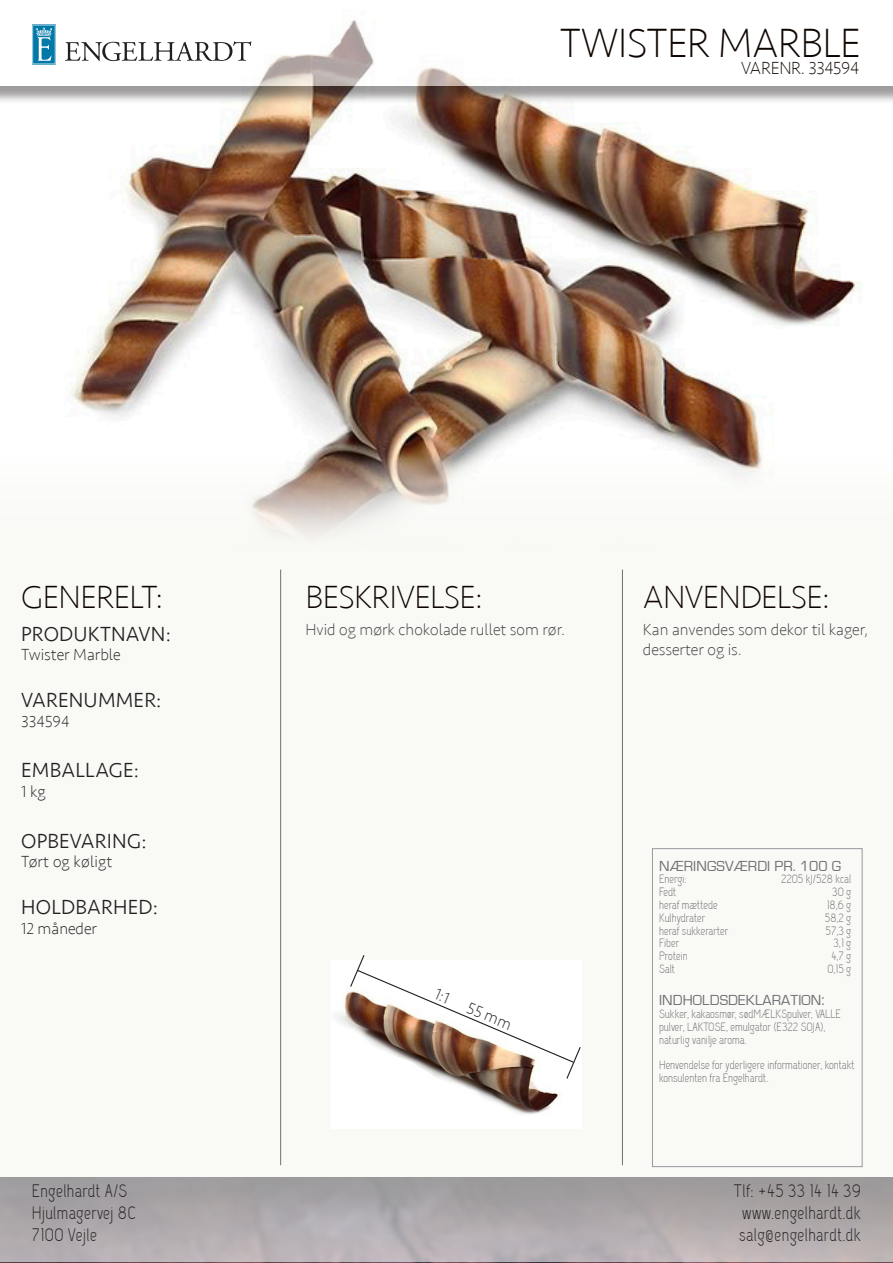
<style>
.page{position:relative;width:893px;height:1263px;background:#fff}
.page>*{position:absolute;margin:0;border:0;box-sizing:border-box;transform-origin:0 0}
.t1{font:200 42px "Seravek";letter-spacing:-.02em;color:#0f0500}
.t2{font:200 33px "Seravek";letter-spacing:-.02em;color:#0f0500}
.t3{font:300 21px "Seravek";letter-spacing:.01em;color:#231f20}
.t4{font:18px "Capsuula";letter-spacing:.02em;color:#231f20}
.t5{font:200 18px "Seravek";letter-spacing:-.02em;color:#0f0500}
.t6{font:200 16.5px/19.8px "Seravek";color:#3e3e3f}
.t7{font:200 16.5px "Seravek";color:#231f20}
.t8{font:15px "Eurostile";letter-spacing:.01em;color:#6c6d70}
.t9{font:12px/12.8px "Capsuula";color:#6c6d70}
.s1{font-size:16.5px}
</style>
<div class="page">
<div style="left:0;top:1176px;width:893px;height:86px;background:linear-gradient(to bottom,#9b999a,#bfb6ba)"></div>
<div style="left:0;top:410px;width:893px;height:766px;background:#f9f9f6"></div>
<img style="left:71px;top:105px;width:791px;height:431px">
<div style="left:0;top:0;width:893px;height:105px;background:#231f20;opacity:.75"></div>
<div style="left:0;top:0;width:893px;height:86px;background:#fff"></div>
<div style="left:652px;top:848px;width:210px;height:319px;border:1px solid #97999c"></div>
<hr style="left:280px;top:570px;width:1px;height:595px;background:#6f7073">
<hr style="left:622px;top:570px;width:1px;height:595px;background:#6f7073">
<svg style="left:65px;top:41px;width:186px;height:20px"></svg>
<svg style="left:32px;top:24px;width:24px;height:41px"></svg>
<img style="left:341px;top:992px;width:217px;height:122px">
<img style="left:349px;top:955px;width:232px;height:125px">
<p class="t1" style="left:560px;top:18px;width:303px">TWISTER MARBLE</p>
<p class="t5" style="left:741px;top:57px;width:119px">VARENR. 334594</p>
<p class="t2" style="left:21px;top:577px;width:143px">GENERELT:</p>
<p class="t3" style="left:21px;top:621px;width:151px">PRODUKTNAVN:</p>
<p class="t7" style="left:21px;top:645px;width:101px">Twister Marble</p>
<p class="t3" style="left:21px;top:688px;width:142px">VARENUMMER:</p>
<p class="t7" style="left:21px;top:712px;width:50px">334594</p>
<p class="t3" style="left:21px;top:758px;width:119px">EMBALLAGE:</p>
<p class="t7" style="left:21px;top:782px;width:26px">1 kg</p>
<p class="t3" style="left:21px;top:828px;width:127px">OPBEVARING:</p>
<p class="t7" style="left:21px;top:852px;width:93px">Tørt og køligt</p>
<p class="t3" style="left:21px;top:895px;width:138px">HOLDBARHED:</p>
<p class="t7" style="left:21px;top:919px;width:77px">12 måneder</p>
<p class="t4" style="left:32px;top:1181px;width:97px">Engelhardt A/S</p>
<p class="t4" style="left:32px;top:1202px;width:106px">Hjulmagervej 8C</p>
<p class="t4" style="left:32px;top:1224px;width:67px">7100 Vejle</p>
<p class="t2" style="left:305px;top:577px;width:179px">BESKRIVELSE:</p>
<p class="t6" style="left:305px;top:620px;width:261px">Hvid og mørk chokolade rullet som rør.</p>
<p class="t2" style="left:643px;top:577px;width:189px">ANVENDELSE:</p>
<p class="t6" style="left:643px;top:620px;width:227px">Kan anvendes som dekor til kager, desserter og is.</p>
<p class="t7" style="left:471px;top:998px;width:49px;rotate:23deg">55 mm</p>
<p class="t8" style="left:659px;top:858px;width:184px">NÆRINGSVÆRDI PR. 100 G</p>
<p class="t9" style="left:659px;top:874px;width:29px">Energi:</p>
<p class="t9" style="left:781px;top:874px;width:72px">2205 kJ/528 kcal</p>
<p class="t9" style="left:659px;top:887px;width:19px">Fedt</p>
<p class="t9" style="left:832px;top:887px;width:21px">30 g</p>
<p class="t9" style="left:659px;top:899px;width:60px">heraf mættede</p>
<p class="t9" style="left:827px;top:899px;width:26px">18,6 g</p>
<p class="t9" style="left:659px;top:912px;width:48px">Kulhydrater</p>
<p class="t9" style="left:825px;top:912px;width:28px">58,2 g</p>
<p class="t9" style="left:659px;top:925px;width:71px">heraf sukkerarter</p>
<p class="t9" style="left:825px;top:925px;width:27px">57,3 g</p>
<p class="t9" style="left:659px;top:938px;width:22px">Fiber</p>
<p class="t9" style="left:833px;top:938px;width:19px">3,1 g</p>
<p class="t9" style="left:659px;top:950px;width:30px">Protein</p>
<p class="t9" style="left:831px;top:950px;width:21px">4,7 g</p>
<p class="t9" style="left:659px;top:963px;width:17px">Salt</p>
<p class="t9" style="left:827px;top:963px;width:25px">0,15 g</p>
<p class="t8" style="left:659px;top:992px;width:167px">INDHOLDSDEKLARATION<span class="s1">:</span></p>
<p class="t9" style="left:659px;top:1008px;width:183px">Sukker, kakaosmør, sødMÆLKSpulver, VALLE pulver, LAKTOSE, emulgator (E322 SOJA), naturlig vanilje aroma.</p>
<p class="t9" style="left:659px;top:1059px;width:197px">Henvendelse for yderligere informationer, kontakt konsulenten fra Engelhardt.</p>
<p class="t4" style="left:734px;top:1181px;width:129px">Tlf: +45 33 14 14 39</p>
<p class="t4" style="left:742px;top:1202px;width:120px">www.engelhardt.dk</p>
<p class="t4" style="left:739px;top:1224px;width:123px">salg@engelhardt.dk</p>
</div>
